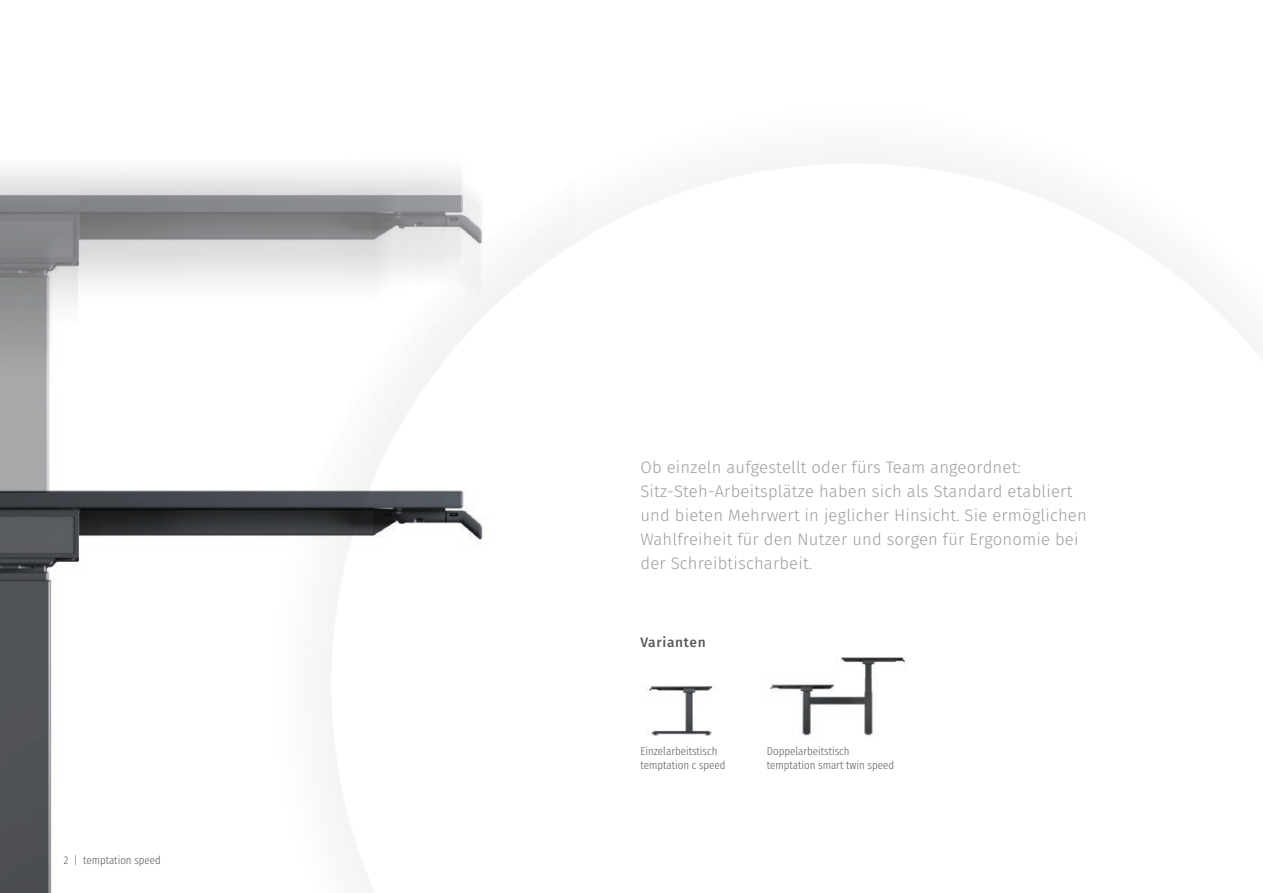
<style>
.page{position:relative;width:1263px;height:893px;background:#fff}
.page>*{position:absolute;margin:0;border:0;box-sizing:border-box;transform-origin:0 0}
.t1{font:300 16.5px/24px "Sedus Text";letter-spacing:.01em;color:#9d9d9d}
.t2{font:700 13.5px "Sedus Text";letter-spacing:.05em;color:#575756}
.t3{font:300 11.25px/13.5px "Sedus Text Condensed";color:#575756}
</style>
<div class="page">
<img style="left:770px;top:657px;width:136px;height:79px">
<img style="left:647px;top:686px;width:70px;height:50px">
<img style="left:0;top:169px;width:576px;height:321px">
<img style="left:0;top:490px;width:483px;height:403px">
<p class="t3" style="left:64px;top:852px;width:99px">2 | temptation speed</p>
<p class="t1" style="left:640px;top:453px;width:448px">Ob einzeln aufgestellt oder fürs Team angeordnet:<br>Sitz-Steh-Arbeitsplätze haben sich als Standard etabliert und bieten Mehrwert in jeglicher Hinsicht. Sie ermöglichen Wahlfreiheit für den Nutzer und sorgen für Ergonomie bei der Schreibtischarbeit.</p>
<p class="t2" style="left:640px;top:630px;width:67px">Varianten</p>
<p class="t3" style="left:640px;top:743px;width:87px">Einzelarbeitstisch temptation c speed</p>
<p class="t3" style="left:767px;top:743px;width:129px">Doppelarbeitstisch temptation smart twin speed</p>
</div>
